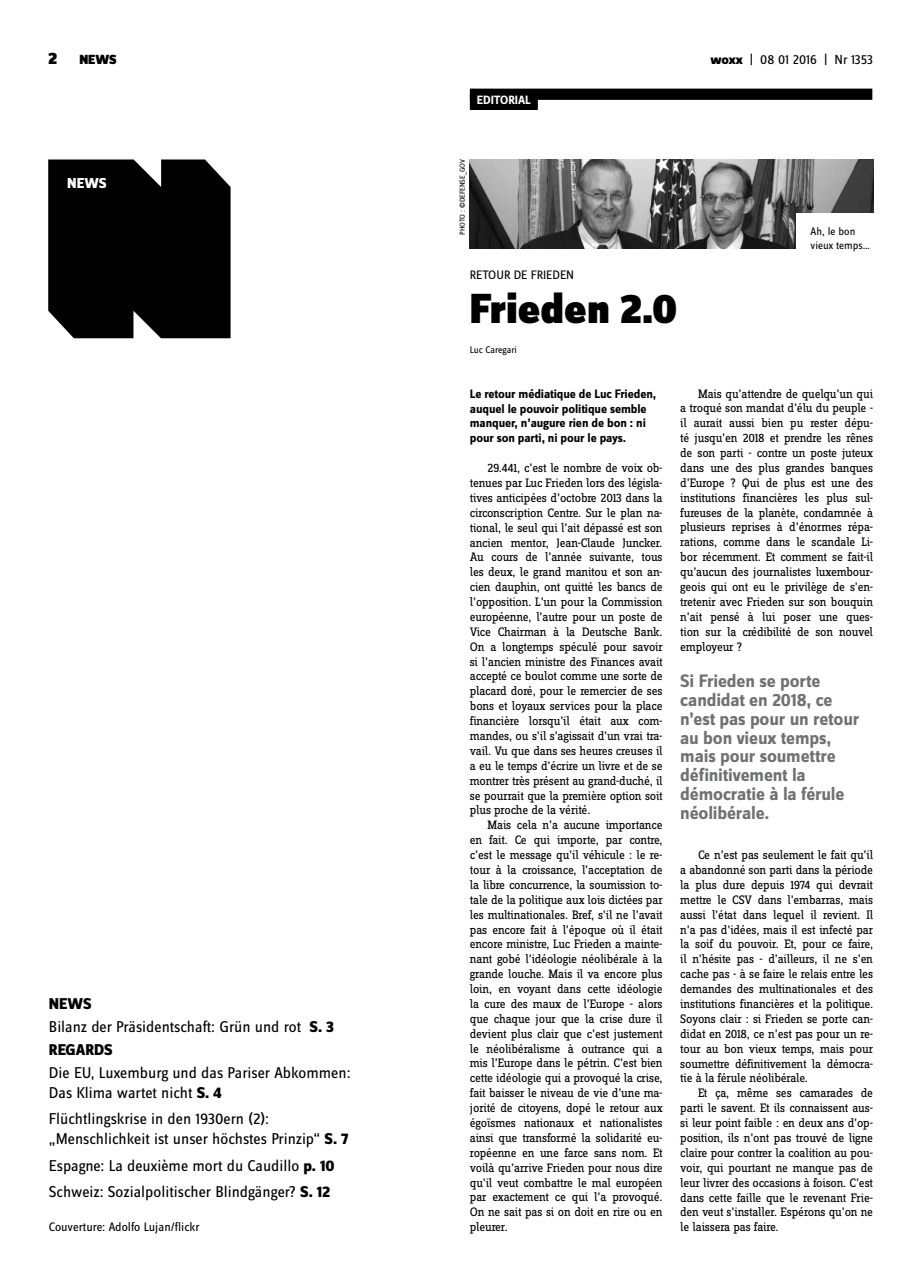
<style>
.page{position:relative;width:922px;height:1276px;background:#fff}
.page>*{position:absolute;margin:0;border:0;box-sizing:border-box;transform-origin:0 0}
.t1{font:900 43.75px "Zine Sans Dis";color:#000}
.t2{font:700 18.75px/18.8px "Zine Sans Dis";letter-spacing:-.01em;color:#707172}
.t3{font:900 17.5px "Zine Sans Dis";color:#000}
.t4{font:16.25px/23px "Zine Sans Dis";color:#000}
.t5{font:800 15px "Zine Sans Dis";color:#fff}
.t6{font:13.75px "Zine Sans Dis";letter-spacing:-.01em;color:#000}
.t7{font:900 13.75px "Zine Sans Dis";color:#000}
.t8{font:12.75px/14.9px "Zine Slab Dis";letter-spacing:-.02em;color:#000;text-align:justify}
.t9{font:700 12.75px/14.9px "Zine Sans Dis";letter-spacing:-.01em;color:#000}
.t10{font:12.75px "Zine Sans Dis";color:#000}
.t11{font:700 12.5px "Zine Sans Dis";color:#fff}
.t12{font:11.25px/14.9px "Zine Sans Dis";color:#000}
.t13{font:10px "Zine Sans Dis";letter-spacing:-.02em;color:#000}
.t14{font:7.5px "Zine Sans Dis";color:#000}
.s1{font-weight:800}
</style>
<div class="page">
<div style="left:469px;top:89px;width:403px;height:11px;background:#000"></div>
<div style="left:48px;top:159px;width:182px;height:179px;background:#000"></div>
<img style="left:469px;top:160px;width:403px;height:89px">
<div style="left:469px;top:94px;width:68px;height:16px;background:#000"></div>
<div style="left:796px;top:213px;width:94px;height:51px;background:#fff"></div>
<h3 class="t3" style="left:48px;top:49px;width:11px">2</h3>
<p class="t7" style="left:79px;top:53px;width:39px">NEWS</p>
<p class="t6" style="left:710px;top:53px;width:164px"><span class="s1">woxx</span> | 08 01 2016 | Nr 1353</p>
<p class="t5" style="left:67px;top:175px;width:41px">NEWS</p>
<p class="t4" style="left:49px;top:993px;width:286px"><span class="s1">NEWS<br></span>Bilanz der Präsidentschaft: Grün und rot <span class="s1">S. 3<br>REGARDS</span></p>
<p class="t4" style="left:49px;top:1064px;width:303px;line-height:19.5px">Die EU, Luxemburg und das Pariser Abkommen:<br>Das Klima wartet nicht <span class="s1">S. 4</span></p>
<p class="t4" style="left:49px;top:1110px;width:301px;line-height:19.5px">Flüchtlingskrise in den 1930ern (2): „Menschlichkeit ist unser höchstes Prinzip“ <span class="s1">S. 7</span></p>
<p class="t4" style="left:49px;top:1152px;width:287px;line-height:26.6px">Espagne: La deuxième mort du Caudillo <span class="s1">p. 10<br></span>Schweiz: Sozialpolitischer Blindgänger? <span class="s1">S. 12</span></p>
<p class="t10" style="left:49px;top:1220px;width:152px">Couverture: Adolfo Lujan/flickr</p>
<p class="t11" style="left:477px;top:93px;width:55px">EDITORIAL</p>
<p class="t14" style="left:458px;top:235px;width:77px;rotate:-90deg">Photo : ©defense_gov</p>
<p class="t10" style="left:469px;top:267px;width:104px">Retour de Frieden</p>
<h1 class="t1" style="left:469px;top:286px;width:209px">Frieden 2.0</h1>
<p class="t13" style="left:469px;top:344px;width:49px">Luc Caregari</p>
<p class="t12" style="left:810px;top:224px;width:61px">Ah, le bon vieux temps…</p>
<p class="t9" style="left:469px;top:387px;width:188px">Le retour médiatique de Luc Frieden, auquel le pouvoir politique semble manquer, n’augure rien de bon : ni pour son parti, ni pour le pays.</p>
<p class="t8" style="left:470px;top:461px;width:194px;text-indent:18px">29.441, c’est le nombre de voix ob&shy;tenues par Luc Frieden lors des législa&shy;tives anticipées d’octobre 2013 dans la circonscription Centre. Sur le plan na&shy;tional, le seul qui l’ait dépassé est son ancien mentor, Jean-Claude Juncker.<br>Au cours de l’année suivante, tous les deux, le grand manitou et son an&shy;cien dauphin, ont quitté les bancs de l’opposition. L’un pour la Commission européenne, l’autre pour un poste de Vice Chairman à la Deutsche Bank.<br>On a longtemps spéculé pour savoir si l’ancien ministre des Finances avait accepté ce boulot comme une sorte de placard doré, pour le remercier de ses bons et loyaux services pour la place financière lorsqu’il était aux com&shy;mandes, ou s’il s’agissait d’un vrai tra&shy;vail. Vu que dans ses heures creuses il a eu le temps d’écrire un livre et de se montrer très présent au grand-duché, il se pourrait que la première option soit plus proche de la vérité.</p>
<p class="t8" style="left:470px;top:818px;width:194px;text-indent:18px">Mais cela n’a aucune importance en fait. Ce qui importe, par contre, c’est le message qu’il véhicule : le re&shy;tour à la croissance, l’acceptation de la libre concurrence, la soumission to&shy;tale de la politique aux lois dictées par les multinationales. Bref, s’il ne l’avait pas encore fait à l’époque où il était encore ministre, Luc Frieden a mainte&shy;nant gobé l’idéologie néolibérale à la grande louche. Mais il va encore plus loin, en voyant dans cette idéologie la cure des maux de l’Europe - alors que chaque jour que la crise dure il devient plus clair que c’est justement le néolibéralisme à outrance qui a mis l’Europe dans le pétrin. C’est bien cette idéologie qui a provoqué la crise, fait baisser le niveau de vie d’une ma&shy;jorité de citoyens, dopé le retour aux égoïsmes nationaux et nationalistes ainsi que transformé la solidarité eu&shy;ropéenne en une farce sans nom. Et voilà qu’arrive Frieden pour nous dire qu’il veut combattre le mal européen par exactement ce qui l’a provoqué.<br>On ne sait pas si on doit en rire ou en pleurer.</p>
<p class="t8" style="left:680px;top:387px;width:194px;text-indent:18px">Mais qu’attendre de quelqu’un qui a troqué son mandat d’élu du peuple - il aurait aussi bien pu rester dépu&shy;té jusqu’en 2018 et prendre les rênes de son parti - contre un poste juteux dans une des plus grandes banques d’Europe ? Qui de plus est une des institutions financières les plus sul&shy;fureuses de la planète, condamnée à plusieurs reprises à d’énormes répa&shy;rations, comme dans le scandale Li&shy;bor récemment. Et comment se fait-il qu’aucun des journalistes luxembour&shy;geois qui ont eu le privilège de s’en&shy;tretenir avec Frieden sur son bouquin n’ait pensé à lui poser une ques&shy;tion sur la crédibilité de son nouvel employeur ?</p>
<h2 class="t2" style="left:680px;top:673px;width:180px">Si Frieden se porte candidat en 2018, ce n’est pas pour un retour au bon vieux temps, mais pour soumettre définitivement la démocratie à la férule néolibérale.</h2>
<p class="t8" style="left:680px;top:848px;width:194px;text-indent:18px">Ce n’est pas seulement le fait qu’il a abandonné son parti dans la période la plus dure depuis 1974 qui devrait mettre le CSV dans l’embarras, mais aussi l’état dans lequel il revient. Il n’a pas d’idées, mais il est infecté par la soif du pouvoir. Et, pour ce faire, il n’hésite pas - d’ailleurs, il ne s’en cache pas - à se faire le relais entre les demandes des multinationales et des institutions financières et la politique.<br>Soyons clair : si Frieden se porte can&shy;didat en 2018, ce n’est pas pour un re&shy;tour au bon vieux temps, mais pour soumettre définitivement la démocra&shy;tie à la férule néolibérale.</p>
<p class="t8" style="left:680px;top:1086px;width:194px;text-indent:18px">Et ça, même ses camarades de parti le savent. Et ils connaissent aus&shy;si leur point faible : en deux ans d’op&shy;position, ils n’ont pas trouvé de ligne claire pour contrer la coalition au pou&shy;voir, qui pourtant ne manque pas de leur livrer des occasions à foison. C’est dans cette faille que le revenant Frie&shy;den veut s’installer. Espérons qu’on ne le laissera pas faire.</p>
</div>
